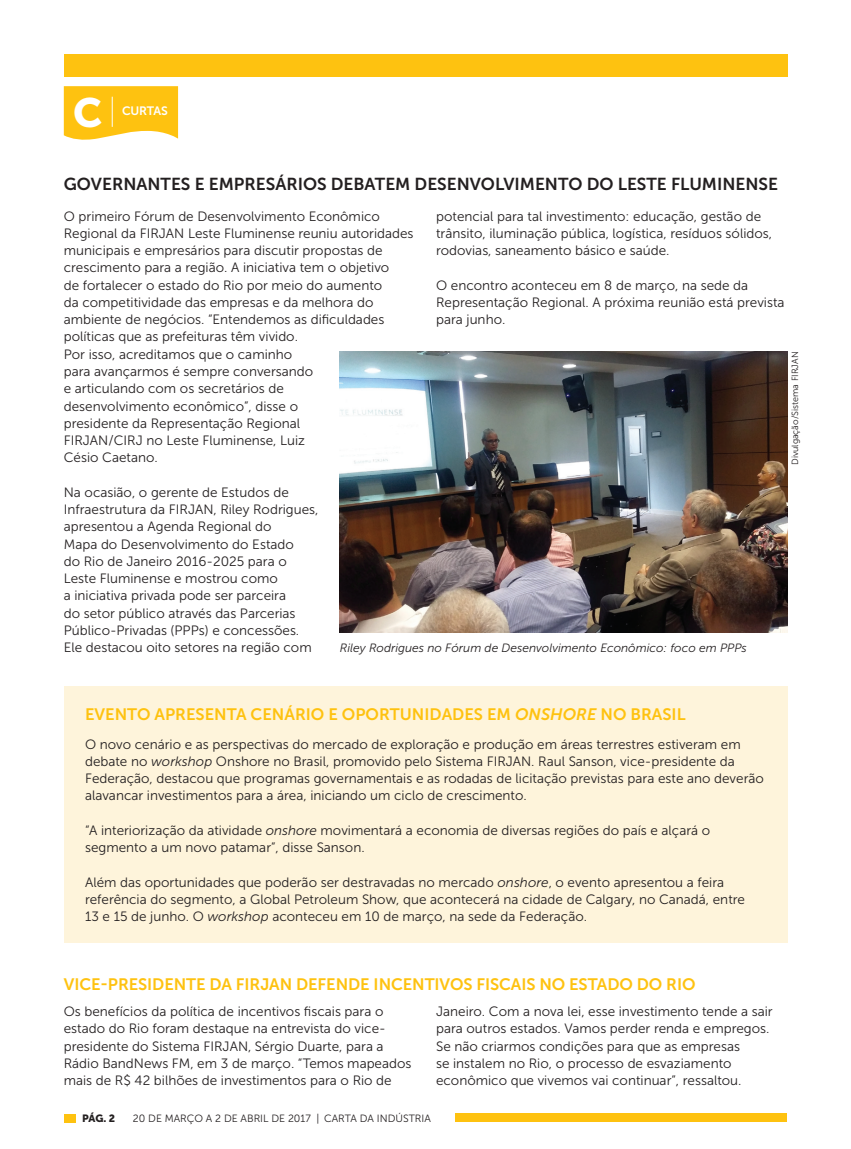
<style>
.page{position:relative;width:851px;height:1149px;background:#fff}
.page>*{position:absolute;margin:0;border:0;box-sizing:border-box;transform-origin:0 0}
.titulo_16{font:40.65px "Museo Sans 900";color:#fff}
.texto{font:17.25px "Museo Sans 700";color:#231f20}
.texto-2{font:16.5px "Museo Sans 700";letter-spacing:-.005em;color:#fec210}
.texto-3{font:13.5px/17.2px "Museo Sans 300";color:#231f20}
.t1{font:12.15px "Museo Sans 700";letter-spacing:-.02em;color:#fff}
.Legenda{font:italic 12px "Museo Sans 300";color:#231f20}
.t2{font:10.5px "Museo Sans 300";color:#231f20}
.t3{font:10.5px "Museo Sans 900";color:#231f20}
.Crédito{font:9px "Museo Sans 300";color:#231f20}
.s1{font-style:italic}
</style>
<div class="page">
<div style="left:455px;top:1113px;width:332px;height:8px;background:#fec210"></div>
<div style="left:64px;top:54px;width:723px;height:22px;background:#fec210"></div>
<div style="left:64px;top:1113px;width:11px;height:8px;background:#fec210"></div>
<svg style="left:64px;top:86px;width:114px;height:54px;background:#fec726"></svg>
<hr style="left:112px;top:97px;width:1px;height:30px;background:#fff">
<div style="left:64px;top:686px;width:723px;height:256px;background:#fef4db"></div>
<img style="left:340px;top:351px;width:447px;height:281px">
<p class="titulo_16" style="left:73px;top:90px;width:31px">C</p>
<p class="t1" style="left:122px;top:104px;width:47px">CURTAS</p>
<p class="texto" style="left:64px;top:174px;width:715px">GOVERNANTES E EMPRESÁRIOS DEBATEM DESENVOLVIMENTO DO LESTE FLUMINENSE</p>
<p class="texto-3" style="left:64px;top:207px;width:351px">O primeiro Fórum de Desenvolvimento Econômico Regional da FIRJAN Leste Fluminense reuniu autoridades municipais e empresários para discutir propostas de crescimento para a região. A iniciativa tem o objetivo<br>de fortalecer o estado do Rio por meio do aumento<br>da competitividade das empresas e da melhora do ambiente de negócios. “Entendemos as dificuldades políticas que as prefeituras têm vivido.<br>Por isso, acreditamos que o caminho<br>para avançarmos é sempre conversando<br>e articulando com os secretários de<br>desenvolvimento econômico”, disse o<br>presidente da Representação Regional<br>FIRJAN/CIRJ no Leste Fluminense, Luiz<br>Césio Caetano.</p>
<p class="texto-3" style="left:64px;top:483px;width:256px">Na ocasião, o gerente de Estudos de Infraestrutura da FIRJAN, Riley Rodrigues, apresentou a Agenda Regional do<br>Mapa do Desenvolvimento do Estado<br>do Rio de Janeiro 2016-2025 para o Leste Fluminense e mostrou como<br>a iniciativa privada pode ser parceira<br>do setor público através das Parcerias Público-Privadas (PPPs) e concessões.<br>Ele destacou oito setores na região com</p>
<p class="texto-3" style="left:436px;top:207px;width:337px">potencial para tal investimento: educação, gestão de trânsito, iluminação pública, logística, resíduos sólidos, rodovias, saneamento básico e saúde.</p>
<p class="texto-3" style="left:436px;top:276px;width:350px">O encontro aconteceu em 8 de março, na sede da<br>Representação Regional. A próxima reunião está prevista para junho.</p>
<p class="Crédito" style="left:790px;top:465px;width:115px;rotate:-90deg">Divulgação/Sistema FIRJAN</p>
<p class="Legenda" style="left:340px;top:641px;width:408px">Riley Rodrigues no Fórum de Desenvolvimento Econômico: foco em PPPs</p>
<p class="texto-2" style="left:85px;top:704px;width:602px">EVENTO APRESENTA CENÁRIO E OPORTUNIDADES EM <span class="s1">ONSHORE</span> NO BRASIL</p>
<p class="texto-3" style="left:85px;top:735px;width:680px">O novo cenário e as perspectivas do mercado de exploração e produção em áreas terrestres estiveram em debate no <span class="s1">workshop</span> Onshore no Brasil, promovido pelo Sistema FIRJAN. Raul Sanson, vice-presidente da Federação, destacou que programas governamentais e as rodadas de licitação previstas para este ano deverão alavancar investimentos para a área, iniciando um ciclo de crescimento.</p>
<p class="texto-3" style="left:85px;top:821px;width:626px">“A interiorização da atividade <span class="s1">onshore</span> movimentará a economia de diversas regiões do país e alçará o segmento a um novo patamar”, disse Sanson.</p>
<p class="texto-3" style="left:85px;top:873px;width:661px">Além das oportunidades que poderão ser destravadas no mercado <span class="s1">onshore</span>, o evento apresentou a feira referência do segmento, a Global Petroleum Show, que acontecerá na cidade de Calgary, no Canadá, entre<br>13 e 15 de junho. O <span class="s1">workshop</span> aconteceu em 10 de março, na sede da Federação.</p>
<p class="texto-2" style="left:64px;top:974px;width:633px">VICE-PRESIDENTE DA FIRJAN DEFENDE INCENTIVOS FISCAIS NO ESTADO DO RIO</p>
<p class="texto-3" style="left:64px;top:1002px;width:349px">Os benefícios da política de incentivos fiscais para o estado do Rio foram destaque na entrevista do vice&shy;presidente do Sistema FIRJAN, Sérgio Duarte, para a Rádio BandNews FM, em 3 de março. “Temos mapeados mais de R$ 42 bilhões de investimentos para o Rio de</p>
<p class="texto-3" style="left:436px;top:1002px;width:338px">Janeiro. Com a nova lei, esse investimento tende a sair para outros estados. Vamos perder renda e empregos.<br>Se não criarmos condições para que as empresas<br>se instalem no Rio, o processo de esvaziamento econômico que vivemos vai continuar”, ressaltou.</p>
<p class="t3" style="left:82px;top:1111px;width:35px">PÁG. 2</p>
<p class="t2" style="left:133px;top:1112px;width:299px">20 DE MARÇO A 2 DE ABRIL DE 2017 | CARTA DA INDÚSTRIA</p>
</div>
